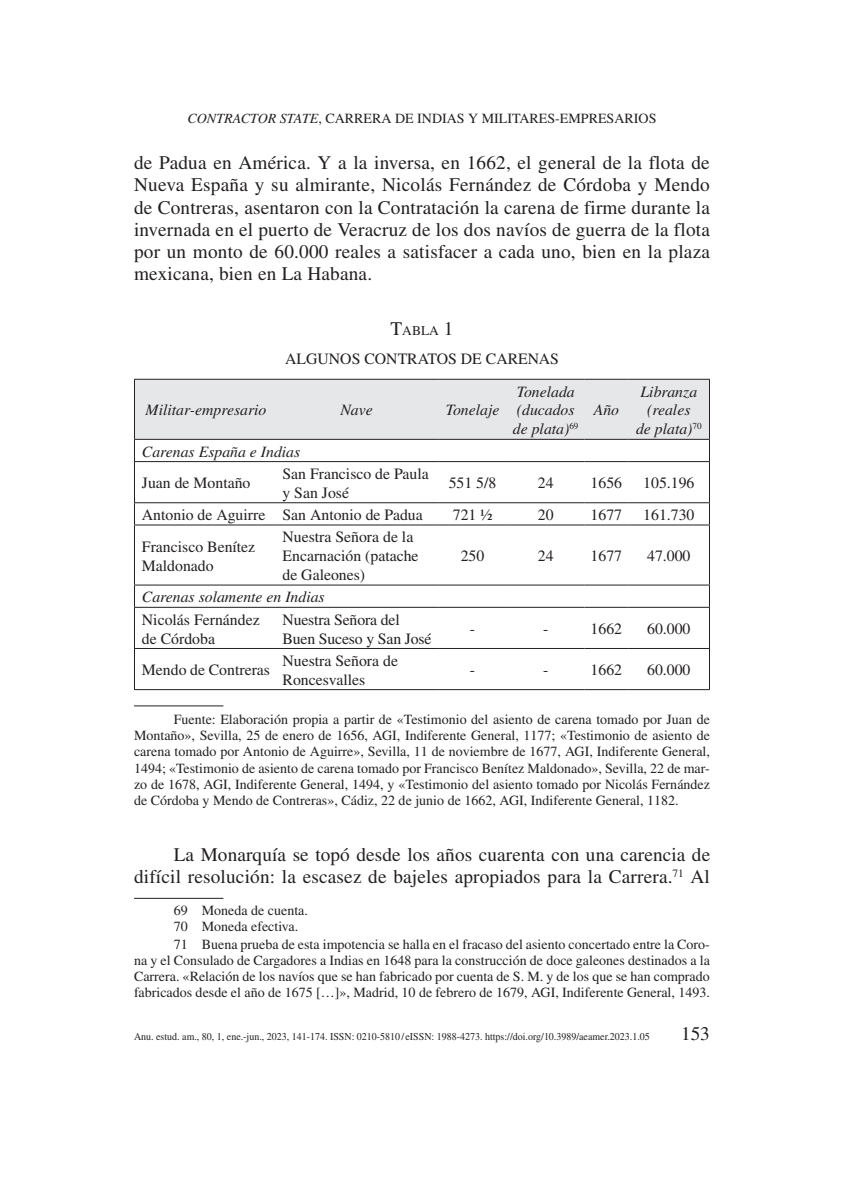
<style>
.page{position:relative;width:844px;height:1191px;background:#fff}
.page>*{position:absolute;margin:0;border:0;box-sizing:border-box;transform-origin:0 0}
.t1{font:19.25px/22.2px "Times";letter-spacing:.01em;color:#231f20;text-align:justify}
.t2{font:15.75px/18.9px "Times";color:#231f20}
.t3{font:italic 15.75px/18.9px "Times";color:#231f20}
.t4{font:14px/16.1px "Times";color:#231f20;text-align:justify}
.t5{font:italic 14px "Times";color:#231f20}
.t6{font:13.47px "Times";color:#231f20}
.t7{font:10.5px "Times";color:#231f20;scale:.95 1}
.s1{font-size:19.25px}
</style>
<div class="page">
<hr style="left:134px;top:705px;width:89px;height:1px;background:#231f20">
<svg style="left:134px;top:379px;width:575px;height:82px"></svg>
<hr style="left:134px;top:461px;width:141px;height:1px;background:#231f20">
<hr style="left:134px;top:462px;width:1px;height:40px;background:#231f20">
<hr style="left:275px;top:461px;width:163px;height:1px;background:#231f20">
<hr style="left:438px;top:461px;width:69px;height:1px;background:#231f20">
<hr style="left:507px;top:461px;width:77px;height:1px;background:#231f20">
<hr style="left:584px;top:461px;width:44px;height:1px;background:#231f20">
<hr style="left:628px;top:461px;width:81px;height:1px;background:#231f20">
<hr style="left:708px;top:462px;width:1px;height:40px;background:#231f20">
<hr style="left:134px;top:502px;width:141px;height:1px;background:#231f20">
<svg style="left:134px;top:503px;width:1px;height:21px"></svg>
<hr style="left:275px;top:502px;width:163px;height:1px;background:#231f20">
<hr style="left:438px;top:502px;width:69px;height:1px;background:#231f20">
<hr style="left:507px;top:502px;width:77px;height:1px;background:#231f20">
<hr style="left:584px;top:502px;width:44px;height:1px;background:#231f20">
<hr style="left:628px;top:502px;width:81px;height:1px;background:#231f20">
<hr style="left:134px;top:524px;width:141px;height:1px;background:#231f20">
<hr style="left:134px;top:525px;width:1px;height:59px;background:#231f20">
<hr style="left:275px;top:524px;width:163px;height:1px;background:#231f20">
<hr style="left:438px;top:524px;width:69px;height:1px;background:#231f20">
<hr style="left:507px;top:524px;width:77px;height:1px;background:#231f20">
<hr style="left:584px;top:524px;width:44px;height:1px;background:#231f20">
<hr style="left:628px;top:524px;width:81px;height:1px;background:#231f20">
<hr style="left:708px;top:525px;width:1px;height:59px;background:#231f20">
<hr style="left:134px;top:584px;width:141px;height:1px;background:#231f20">
<svg style="left:134px;top:585px;width:1px;height:22px"></svg>
<hr style="left:275px;top:584px;width:163px;height:1px;background:#231f20">
<hr style="left:438px;top:584px;width:69px;height:1px;background:#231f20">
<hr style="left:507px;top:584px;width:77px;height:1px;background:#231f20">
<hr style="left:584px;top:584px;width:44px;height:1px;background:#231f20">
<hr style="left:628px;top:584px;width:81px;height:1px;background:#231f20">
<hr style="left:134px;top:607px;width:141px;height:1px;background:#231f20">
<hr style="left:134px;top:608px;width:1px;height:40px;background:#231f20">
<hr style="left:275px;top:607px;width:163px;height:1px;background:#231f20">
<hr style="left:438px;top:607px;width:69px;height:1px;background:#231f20">
<hr style="left:507px;top:607px;width:77px;height:1px;background:#231f20">
<hr style="left:584px;top:607px;width:44px;height:1px;background:#231f20">
<hr style="left:628px;top:607px;width:81px;height:1px;background:#231f20">
<hr style="left:708px;top:608px;width:1px;height:40px;background:#231f20">
<hr style="left:134px;top:648px;width:141px;height:1px;background:#231f20">
<hr style="left:134px;top:649px;width:1px;height:40px;background:#231f20">
<hr style="left:275px;top:648px;width:163px;height:1px;background:#231f20">
<hr style="left:438px;top:648px;width:69px;height:1px;background:#231f20">
<hr style="left:507px;top:648px;width:77px;height:1px;background:#231f20">
<hr style="left:584px;top:648px;width:44px;height:1px;background:#231f20">
<hr style="left:628px;top:648px;width:81px;height:1px;background:#231f20">
<hr style="left:708px;top:649px;width:1px;height:40px;background:#231f20">
<hr style="left:134px;top:689px;width:141px;height:1px;background:#231f20">
<hr style="left:275px;top:689px;width:163px;height:1px;background:#231f20">
<hr style="left:438px;top:689px;width:69px;height:1px;background:#231f20">
<hr style="left:507px;top:689px;width:77px;height:1px;background:#231f20">
<hr style="left:584px;top:689px;width:44px;height:1px;background:#231f20">
<hr style="left:628px;top:689px;width:81px;height:1px;background:#231f20">
<hr style="left:134px;top:898px;width:89px;height:1px;background:#231f20">
<p class="t5" style="left:187px;top:110px;width:39px">Contract</p>
<p class="t5" style="left:258px;top:110px;width:38px">or State</p>
<p class="t4" style="left:318px;top:110px;width:27px">, Carrera</p>
<p class="t4" style="left:395px;top:110px;width:37px">de Indias</p>
<p class="t4" style="left:468px;top:110px;width:23px">y militares</p>
<p class="t4" style="left:555px;top:110px;width:15px">-empresarios</p>
<p class="t1" style="left:134px;top:151px;width:577px">de Padua en América. Y a la inversa, en 1662, el general de la flota de Nueva España y su almirante, Nicolás Fernández de Córdoba y Mendo de Contreras, asentaron con la Contratación la carena de firme durante la invernada en el puerto de Veracruz de los dos navíos de guerra de la flota por un monto de 60.000 reales a satisfacer a cada uno, bien en la plaza mexicana, bien en La Habana.</p>
<p class="t6" style="left:390px;top:323px;width:64px"><span class="s1">T</span>abla <span class="s1">1</span></p>
<p class="t2" style="left:285px;top:349px;width:275px">ALGUNOS CONTRATOS DE CARENAS</p>
<p class="t3" style="left:145px;top:401px;width:122px">Militar-empresario</p>
<p class="t3" style="left:340px;top:401px;width:34px">Nave</p>
<p class="t3" style="left:445px;top:401px;width:55px">Tonelaje</p>
<p class="t3" style="left:513px;top:382px;width:67px">Tonelada (ducados de plata)<sup>69</sup></p>
<p class="t3" style="left:593px;top:401px;width:27px">Año</p>
<p class="t3" style="left:636px;top:382px;width:67px;text-align:center">Libranza (reales<br>de plata)<sup>70</sup></p>
<p class="t3" style="left:142px;top:442px;width:160px">Carenas España e Indias</p>
<p class="t2" style="left:142px;top:473px;width:110px">Juan de Montaño</p>
<p class="t2" style="left:282px;top:464px;width:148px">San Francisco de Paula y San José</p>
<p class="t2" style="left:448px;top:473px;width:49px">551 5/8</p>
<p class="t2" style="left:537px;top:473px;width:17px">24</p>
<p class="t2" style="left:590px;top:473px;width:33px">1656</p>
<p class="t2" style="left:643px;top:473px;width:53px">105.196</p>
<p class="t2" style="left:142px;top:505px;width:282px">Antonio de Aguirre San Antonio de Padua</p>
<p class="t2" style="left:452px;top:505px;width:41px">721 ½</p>
<p class="t2" style="left:537px;top:505px;width:17px">20</p>
<p class="t2" style="left:590px;top:505px;width:33px">1677</p>
<p class="t2" style="left:643px;top:505px;width:53px">161.730</p>
<p class="t2" style="left:142px;top:537px;width:115px">Francisco Benítez<br>Maldonado</p>
<p class="t2" style="left:282px;top:527px;width:138px">Nuestra Señora de la<br>Encarnación (patache de Galeones)</p>
<p class="t2" style="left:460px;top:546px;width:25px">250</p>
<p class="t2" style="left:537px;top:546px;width:17px">24</p>
<p class="t2" style="left:590px;top:546px;width:33px">1677</p>
<p class="t2" style="left:647px;top:546px;width:45px">47.000</p>
<p class="t3" style="left:142px;top:587px;width:184px">Carenas solamente en Indias</p>
<p class="t2" style="left:142px;top:610px;width:119px">Nicolás Fernández de Córdoba</p>
<p class="t2" style="left:282px;top:610px;width:150px">Nuestra Señora del<br>Buen Suceso y San José</p>
<p class="t2" style="left:470px;top:619px;width:7px">-</p>
<p class="t2" style="left:543px;top:619px;width:7px">-</p>
<p class="t2" style="left:590px;top:619px;width:33px">1662</p>
<p class="t2" style="left:647px;top:619px;width:45px">60.000</p>
<p class="t2" style="left:142px;top:660px;width:130px">Mendo de Contreras</p>
<p class="t2" style="left:282px;top:651px;width:117px">Nuestra Señora de<br>Roncesvalles</p>
<p class="t2" style="left:470px;top:660px;width:7px">-</p>
<p class="t2" style="left:543px;top:660px;width:7px">-</p>
<p class="t2" style="left:590px;top:660px;width:33px">1662</p>
<p class="t2" style="left:647px;top:660px;width:45px">60.000</p>
<p class="t4" style="left:134px;top:711px;width:577px;text-indent:40px">Fuente: Elaboración propia a partir de «Testimonio del asiento de carena tomado por Juan de Montaño», Sevilla, 25 de enero de 1656, AGI, Indiferente General, 1177; «Testimonio de asiento de carena tomado por Antonio de Aguirre», Sevilla, 11 de noviembre de 1677, AGI, Indiferente General, 1494; «Testimonio de asiento de carena tomado por Francisco Benítez Maldonado», Sevilla, 22 de mar&shy;zo de 1678, AGI, Indiferente General, 1494, y «Testimonio del asiento tomado por Nicolás Fernández de Córdoba y Mendo de Contreras», Cádiz, 22 de junio de 1662, AGI, Indiferente General, 1182.<sup>6970</sup></p>
<h1 class="t1" style="left:134px;top:843px;width:577px;text-align:right">La Monarquía se topó desde los años cuarenta con una carencia de difícil resolución: la escasez de bajeles apropiados para la Carrera.<sup>71</sup> Al</h1>
<p class="t4" style="left:174px;top:902px;width:136px">69 Moneda de cuenta.<br>70 Moneda efectiva.</p>
<p class="t4" style="left:134px;top:936px;width:577px;text-indent:40px">71 Buena prueba de esta impotencia se halla en el fracaso del asiento concertado entre la Coro&shy;na y el Consulado de Cargadores a Indias en 1648 para la construcción de doce galeones destinados a la Carrera. «Relación de los navíos que se han fabricado por cuenta de S. M. y de los que se han comprado fabricados desde el año de 1675 […]», Madrid, 10 de febrero de 1679, AGI, Indiferente General, 1493.</p>
<p class="t7" style="left:134px;top:1030px;width:544px">Anu. estud. am., 80, 1, ene.-jun., 2023, 141-174. ISSN: 0210-5810/ eISSN: 1988-4273. https://doi.org/10.3989/aeamer.2023.1.05</p>
<h1 class="t1" style="left:680px;top:1022px;width:30px">153</h1>
</div>
